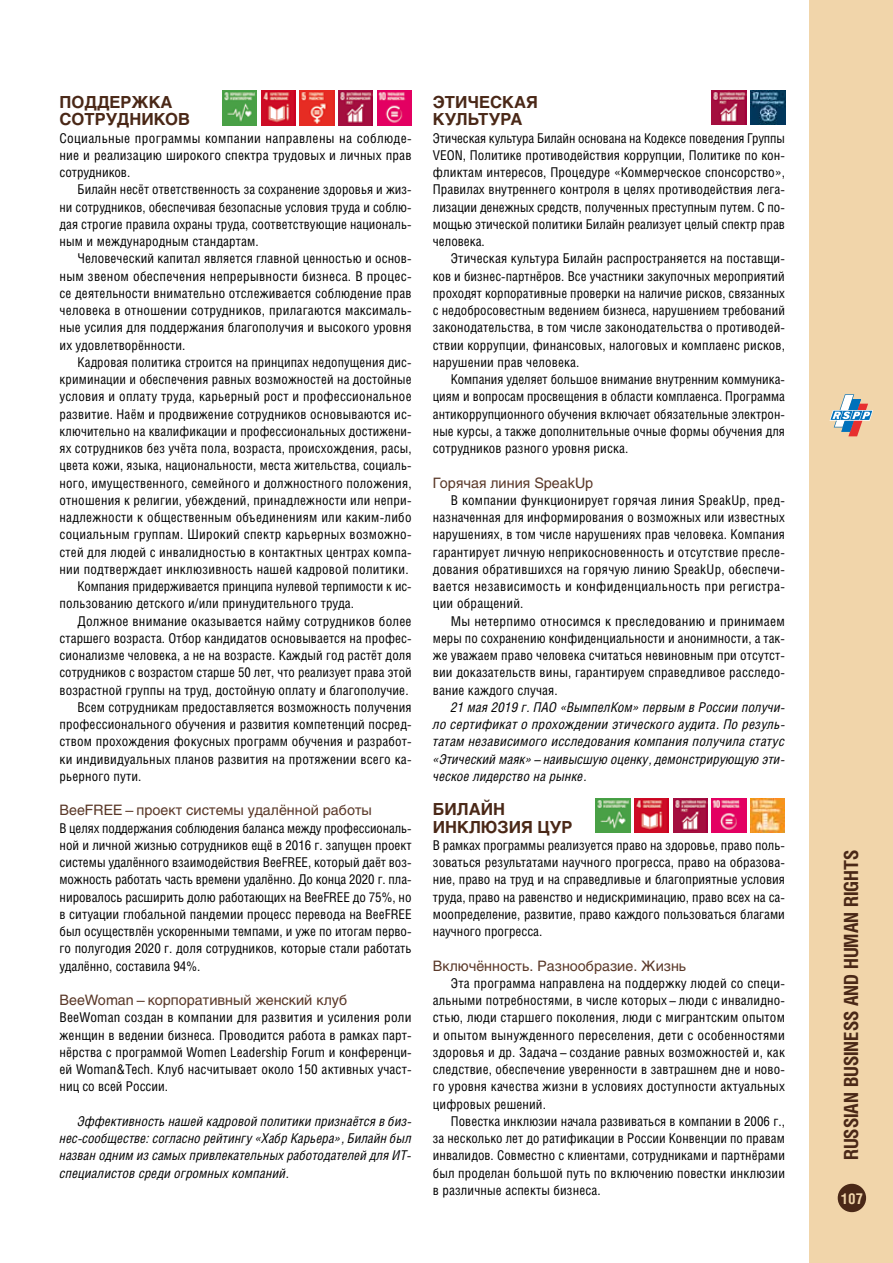
<style>
.page{position:relative;width:893px;height:1263px;background:#fff}
.page>*{position:absolute;margin:0;border:0;box-sizing:border-box;transform-origin:0 0}
.t1{font:700 19.5px "Helios Cond C";color:#4a2817}
.t2{font:700 16.5px/17.2px "Helios C";color:#4a2817}
.t3{font:700 15px "Helios Cond C";color:#f1d5aa}
.t4{font:14.25px "Helios C";color:#5a3828}
.t5{font:13.5px/17.2px "Helios Cond C";letter-spacing:.01em;color:#000;text-align:justify}
.t6{font:italic 13.5px/17.2px "Helios Cond C";letter-spacing:.01em;color:#000;text-align:justify}
</style>
<div class="page">
<div style="left:809px;top:0;width:84px;height:1263px;background:#f1d5aa"></div>
<div style="left:838px;top:1184px;width:27px;height:27px;background:#4a2817;border-radius:50%"></div>
<div style="left:838px;top:1184px;width:28px;height:28px;border:1px solid #4a2817;border-radius:50%"></div>
<svg style="left:829px;top:394px;width:44px;height:42px"></svg>
<img style="left:750px;top:90px;width:35px;height:34px">
<img style="left:712px;top:90px;width:34px;height:34px">
<img style="left:750px;top:798px;width:35px;height:35px">
<img style="left:712px;top:798px;width:34px;height:35px">
<img style="left:673px;top:798px;width:34px;height:35px">
<img style="left:634px;top:798px;width:35px;height:35px">
<img style="left:595px;top:798px;width:35px;height:35px">
<img style="left:377px;top:91px;width:35px;height:34px">
<img style="left:338px;top:91px;width:35px;height:34px">
<img style="left:300px;top:91px;width:34px;height:34px">
<img style="left:261px;top:91px;width:35px;height:34px">
<img style="left:222px;top:91px;width:35px;height:34px">
<p class="t2" style="left:60px;top:94px;width:132px">ПОДДЕРЖКА<br>СОТРУДНИКОВ</p>
<p class="t5" style="left:60px;top:129px;width:354px">Социальные программы компании направлены на соблюде&shy;ние и реализацию широкого спектра трудовых и личных прав сотрудников.</p>
<p class="t5" style="left:60px;top:181px;width:354px;text-indent:18px">Билайн несёт ответственность за сохранение здоровья и жиз&shy;ни сотрудников, обеспечивая безопасные условия труда и соблю&shy;дая строгие правила охраны труда, соответствующие националь&shy;ным и международным стандартам.</p>
<p class="t5" style="left:60px;top:250px;width:354px;text-indent:18px">Человеческий капитал является главной ценностью и основ&shy;ным звеном обеспечения непрерывности бизнеса. В процес&shy;се деятельности внимательно отслеживается соблюдение прав человека в отношении сотрудников, прилагаются максималь&shy;ные усилия для поддержания благополучия и высокого уровня их удовлетворённости.</p>
<p class="t5" style="left:78px;top:353px;width:336px">Кадровая политика строится на принципах недопущения дис-</p>
<p class="t5" style="left:60px;top:370px;width:354px">криминации и обеспечения равных возможностей на достойные</p>
<p class="t5" style="left:60px;top:388px;width:354px">условия и оплату труда, карьерный рост и профессиональное</p>
<p class="t5" style="left:60px;top:405px;width:354px">развитие. Наём и продвижение сотрудников основываются ис-</p>
<p class="t5" style="left:60px;top:422px;width:354px">ключительно на квалификации и профессиональных достижени-</p>
<p class="t5" style="left:60px;top:439px;width:354px">ях сотрудников без учёта пола, возраста, происхождения, расы,</p>
<p class="t5" style="left:60px;top:457px;width:354px">цвета кожи, языка, национальности, места жительства, социаль-</p>
<p class="t5" style="left:60px;top:474px;width:354px">ного, имущественного, семейного и должностного положения,</p>
<p class="t5" style="left:60px;top:491px;width:354px">отношения к религии, убеждений, принадлежности или непри-</p>
<p class="t5" style="left:60px;top:508px;width:354px">надлежности к общественным объединениям или каким-либо</p>
<p class="t5" style="left:60px;top:526px;width:354px">социальным группам. Широкий спектр карьерных возможно-</p>
<p class="t5" style="left:60px;top:543px;width:354px">стей для людей с инвалидностью в контактных центрах компа-</p>
<p class="t5" style="left:60px;top:560px;width:351px">нии подтверждает инклюзивность нашей кадровой политики.</p>
<p class="t5" style="left:78px;top:577px;width:336px">Компания придерживается принципа нулевой терпимости к ис-</p>
<p class="t5" style="left:60px;top:595px;width:296px">пользованию детского и/или принудительного труда.</p>
<p class="t5" style="left:78px;top:612px;width:336px">Должное внимание оказывается найму сотрудников более</p>
<p class="t5" style="left:60px;top:629px;width:354px">старшего возраста. Отбор кандидатов основывается на профес-</p>
<p class="t5" style="left:60px;top:646px;width:354px">сионализме человека, а не на возрасте. Каждый год растёт доля</p>
<p class="t5" style="left:60px;top:664px;width:354px">сотрудников с возрастом старше 50 лет, что реализует права этой</p>
<p class="t5" style="left:60px;top:681px;width:351px">возрастной группы на труд, достойную оплату и благополучие.</p>
<p class="t5" style="left:78px;top:698px;width:336px">Всем сотрудникам предоставляется возможность получения</p>
<p class="t5" style="left:60px;top:715px;width:354px">профессионального обучения и развития компетенций посред-</p>
<p class="t5" style="left:60px;top:733px;width:354px">ством прохождения фокусных программ обучения и разработ-</p>
<p class="t5" style="left:60px;top:750px;width:354px">ки индивидуальных планов развития на протяжении всего ка-</p>
<p class="t5" style="left:60px;top:767px;width:83px">рьерного пути.</p>
<p class="t4" style="left:60px;top:802px;width:314px">BeeFREE – проект системы удалённой работы</p>
<p class="t5" style="left:60px;top:819px;width:354px">В целях поддержания соблюдения баланса между профессиональ&shy;ной и личной жизнью сотрудников ещё в 2016 г. запущен проект системы удалённого взаимодействия BeeFREE, который даёт воз&shy;можность работать часть времени удалённо. До конца 2020 г. пла&shy;нировалось расширить долю работающих на BeeFREE до 75%, но в ситуации глобальной пандемии процесс перевода на BeeFREE был осуществлён ускоренными темпами, и уже по итогам перво&shy;го полугодия 2020 г. доля сотрудников, которые стали работать удалённо, составила 94%.</p>
<p class="t4" style="left:60px;top:991px;width:289px">BeeWoman – корпоративный женский клуб</p>
<p class="t5" style="left:60px;top:1009px;width:354px">BeeWoman создан в компании для развития и усиления роли женщин в ведении бизнеса. Проводится работа в рамках парт&shy;нёрства с программой Women Leadership Forum и конференци&shy;ей Woman&amp;Tech. Клуб насчитывает около 150 активных участ&shy;ниц со всей России.</p>
<p class="t6" style="left:60px;top:1112px;width:354px;text-indent:18px">Эффективность нашей кадровой политики признаётся в биз&shy;нес-сообществе: согласно рейтингу «Хабр Карьера», Билайн был назван одним из самых привлекательных работодателей для ИТ&shy;специалистов среди огромных компаний.</p>
<p class="t2" style="left:433px;top:94px;width:107px">ЭТИЧЕСКАЯ<br>КУЛЬТУРА</p>
<p class="t5" style="left:433px;top:129px;width:354px">Этическая культура Билайн основана на Кодексе поведения Группы VEON, Политике противодействия коррупции, Политике по кон&shy;фликтам интересов, Процедуре «Коммерческое спонсорство», Правилах внутреннего контроля в целях противодействия лега&shy;лизации денежных средств, полученных преступным путем. С по&shy;мощью этической политики Билайн реализует целый спектр прав человека.</p>
<p class="t5" style="left:433px;top:250px;width:354px;text-indent:18px">Этическая культура Билайн распространяется на поставщи&shy;ков и бизнес-партнёров. Все участники закупочных мероприятий проходят корпоративные проверки на наличие рисков, связанных с недобросовестным ведением бизнеса, нарушением требований законодательства, в том числе законодательства о противодей&shy;ствии коррупции, финансовых, налоговых и комплаенс рисков, нарушении прав человека.</p>
<p class="t5" style="left:433px;top:370px;width:354px;text-indent:18px">Компания уделяет большое внимание внутренним коммуника&shy;циям и вопросам просвещения в области комплаенса. Программа антикоррупционного обучения включает обязательные электрон&shy;ные курсы, а также дополнительные очные формы обучения для сотрудников разного уровня риска.</p>
<p class="t4" style="left:433px;top:474px;width:162px">Горячая линия SpeakUp</p>
<p class="t5" style="left:433px;top:491px;width:354px;text-indent:18px">В компании функционирует горячая линия SpeakUp, пред&shy;назначенная для информирования о возможных или известных нарушениях, в том числе нарушениях прав человека. Компания гарантирует личную неприкосновенность и отсутствие пресле&shy;дования обратившихся на горячую линию SpeakUp, обеспечи&shy;вается независимость и конфиденциальность при регистра&shy;ции обращений.</p>
<p class="t5" style="left:433px;top:612px;width:354px;text-indent:18px">Мы нетерпимо относимся к преследованию и принимаем меры по сохранению конфиденциальности и анонимности, а так&shy;же уважаем право человека считаться невиновным при отсутст&shy;вии доказательств вины, гарантируем справедливое расследо&shy;вание каждого случая.</p>
<p class="t6" style="left:433px;top:698px;width:354px;text-indent:18px">21 мая 2019 г. ПАО «ВымпелКом» первым в России получи&shy;ло сертификат о прохождении этического аудита. По резуль&shy;татам независимого исследования компания получила статус «Этический маяк» – наивысшую оценку, демонстрирующую эти&shy;ческое лидерство на рынке.</p>
<p class="t2" style="left:433px;top:801px;width:141px">БИЛАЙН<br>ИНКЛЮЗИЯ ЦУР</p>
<p class="t5" style="left:433px;top:836px;width:354px">В рамках программы реализуется право на здоровье, право поль&shy;зоваться результатами научного прогресса, право на образова&shy;ние, право на труд и на справедливые и благоприятные условия труда, право на равенство и недискриминацию, право всех на са&shy;моопределение, развитие, право каждого пользоваться благами научного прогресса.</p>
<p class="t4" style="left:433px;top:957px;width:255px">Включённость. Разнообразие. Жизнь</p>
<p class="t5" style="left:433px;top:974px;width:354px;text-indent:18px">Эта программа направлена на поддержку людей со специ&shy;альными потребностями, в числе которых – люди с инвалидно&shy;стью, люди старшего поколения, люди с мигрантским опытом и опытом вынужденного переселения, дети с особенностями здоровья и др. Задача – создание равных возможностей и, как следствие, обеспечение уверенности в завтрашнем дне и ново&shy;го уровня качества жизни в условиях доступности актуальных цифровых решений.</p>
<p class="t5" style="left:433px;top:1112px;width:354px;text-indent:18px">Повестка инклюзии начала развиваться в компании в 2006 г., за несколько лет до ратификации в России Конвенции по правам инвалидов. Совместно с клиентами, сотрудниками и партнёрами был проделан большой путь по включению повестки инклюзии в различные аспекты бизнеса.</p>
<h1 class="t1" style="left:840px;top:1160px;width:312px;rotate:-90deg">RUSSIAN BUSINESS AND HUMAN RIGHTS</h1>
<p class="t3" style="left:841px;top:1189px;width:23px">107</p>
</div>
